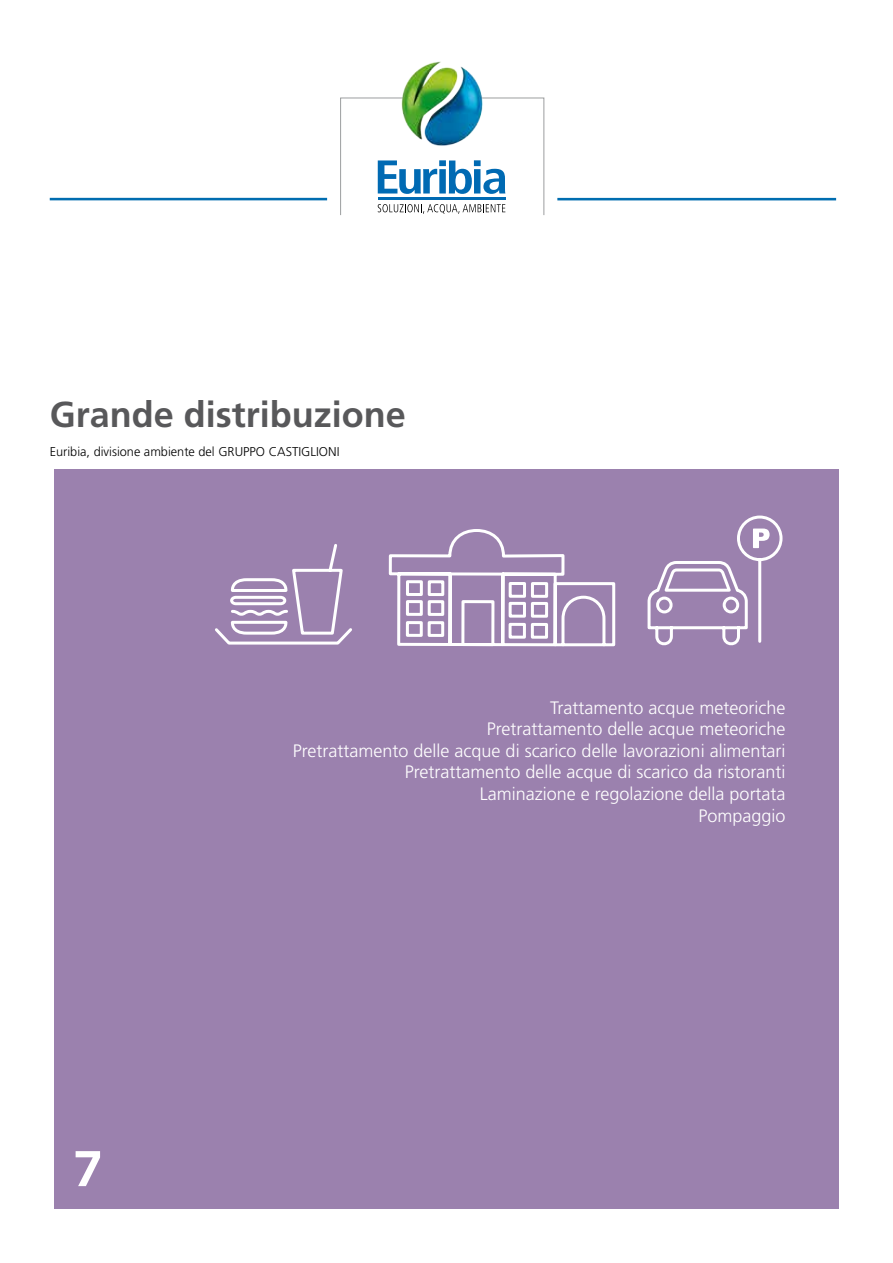
<style>
.page{position:relative;width:893px;height:1263px;background:#fff}
.page>*{position:absolute;margin:0;border:0;box-sizing:border-box;transform-origin:0 0}
.t1{font:700 52.5px "SF Compact Text";color:#fff}
.t2{font:700 36px "Frutiger";color:#58585a}
.t3{font:300 18px/21.6px "Frutiger";color:#fff;text-align:right}
.t4{font:300 12.75px "Frutiger";color:#000}
</style>
<div class="page">
<div style="left:54px;top:470px;width:785px;height:739px;background:#9b81ae"></div>
<svg style="left:647px;top:515px;width:136px;height:131px"></svg>
<svg style="left:215px;top:529px;width:401px;height:118px"></svg>
<svg style="left:340px;top:97px;width:204px;height:118px"></svg>
<img style="left:390px;top:61px;width:103px;height:93px">
<hr style="left:50px;top:198px;width:277px;height:2px;background:#006db0">
<hr style="left:557px;top:198px;width:279px;height:2px;background:#006db0">
<h2 class="t2" style="left:50px;top:393px;width:358px">Grande distribuzione</h2>
<p class="t4" style="left:50px;top:444px;width:291px">Euribia, divisione ambiente del GRUPPO CASTIGLIONI</p>
<h1 class="t1" style="left:73px;top:1136px;width:31px">7</h1>
<p class="t3" style="left:293px;top:697px;width:494px">Trattamento acque meteoriche<br>Pretrattamento delle acque meteoriche<br>Pretrattamento delle acque di scarico delle lavorazioni alimentari Pretrattamento delle acque di scarico da ristoranti<br>Laminazione e regolazione della portata<br>Pompaggio</p>
</div>
